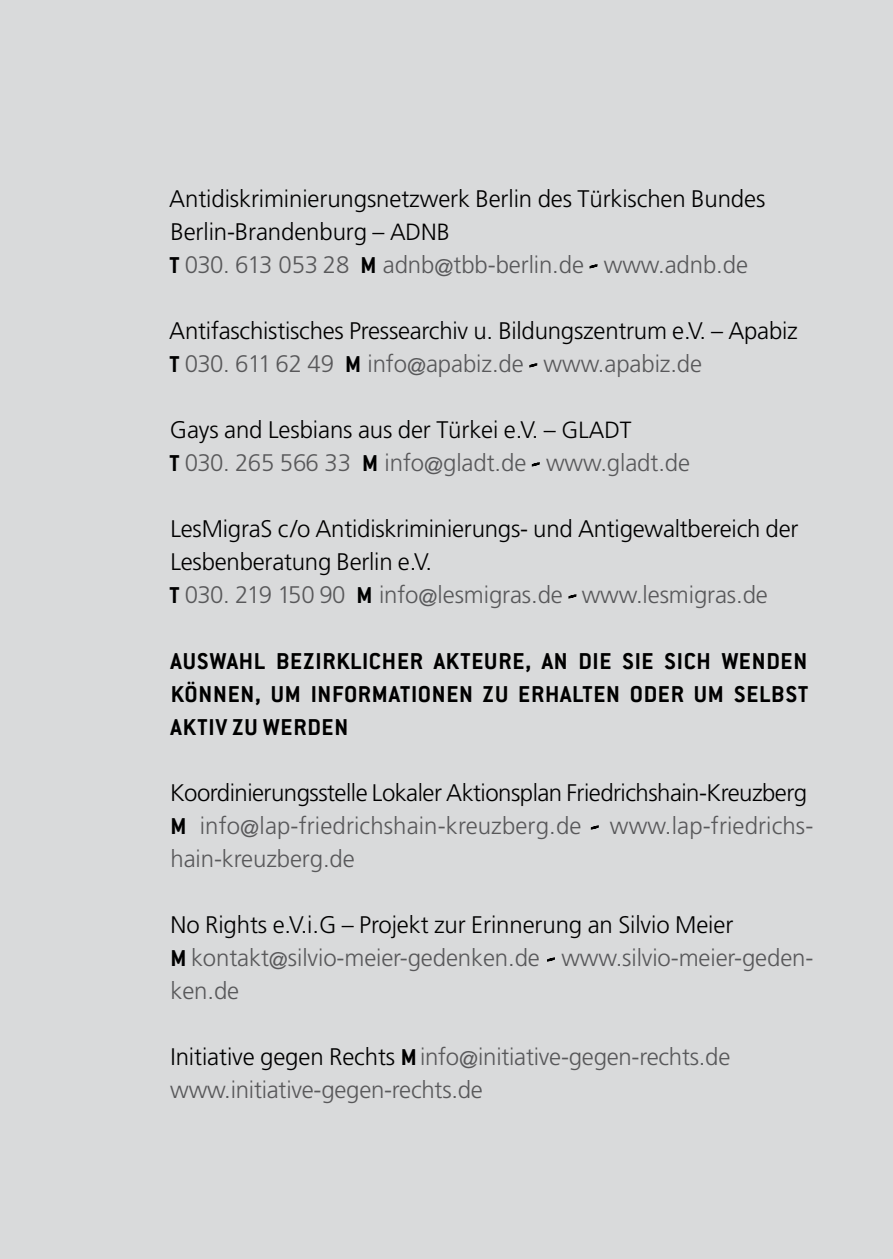
<style>
.page{position:relative;width:893px;height:1259px;background:#d9dadb}
.page>*{position:absolute;margin:0;border:0;box-sizing:border-box;transform-origin:0 0}
.t1{font:700 25.2px/33px "Conduit ITC Std";letter-spacing:.03em;color:#000;text-align:justify}
.t2{font:300 24px/33px "Frutiger LT Std";letter-spacing:-.005em;color:#58585a}
.t3{font:300 24px/33px "Frutiger";letter-spacing:-.01em;color:#000}
.s1{font-family:"Frutiger LT Std";font-size:23.4px}
.s2{font-family:"Conduit ITC Std";font-weight:700;font-size:25.2px;color:#000}
.s3{color:#000}
</style>
<div class="page">
<svg style="left:589px;top:264px;width:9px;height:5px"></svg>
<svg style="left:529px;top:363px;width:9px;height:5px"></svg>
<svg style="left:531px;top:462px;width:9px;height:5px"></svg>
<svg style="left:568px;top:594px;width:9px;height:5px"></svg>
<svg style="left:590px;top:825px;width:9px;height:5px"></svg>
<svg style="left:547px;top:957px;width:8px;height:5px"></svg>
<p class="t3" style="left:169px;top:182px;width:598px">Antidiskriminierungsnetzwerk Berlin des Türkischen Bundes<br>Berlin-Brandenburg – <span class="s1">ADNB</span></p>
<p class="t2" style="left:169px;top:249px;width:580px"><span class="s2">T</span> 030. 613 053 28 <span class="s2">M</span> adnb@tbb-berlin.de www.adnb.de</p>
<p class="t3" style="left:169px;top:314px;width:630px">Antifaschistisches Pressearchiv u. Bildungszentrum e.V. – Apabiz</p>
<p class="t2" style="left:169px;top:348px;width:534px"><span class="s2">T</span> 030. 611 62 49 <span class="s2">M</span> info@apabiz.de www.apabiz.de</p>
<p class="t3" style="left:170px;top:413px;width:463px">Gays and Lesbians aus der Türkei e.V. – <span class="s1">GLADT</span></p>
<p class="t2" style="left:169px;top:447px;width:522px"><span class="s2">T</span> 030. 265 566 33 <span class="s2">M</span> info@gladt.de www.gladt.de</p>
<p class="t3" style="left:170px;top:512px;width:629px">LesMigraS c/o Antidiskriminierungs- und Antigewaltbereich der<br>Lesbenberatung Berlin e.V.</p>
<p class="t2" style="left:169px;top:579px;width:600px"><span class="s2">T</span> 030. 219 150 90 <span class="s2">M</span> info@lesmigras.de www.lesmigras.de</p>
<p class="t1" style="left:171px;top:644px;width:639px">AUSWAHL BEZIRKLICHER AKTEURE, AN DIE SIE SICH WENDEN KÖNNEN, UM INFORMATIONEN ZU ERHALTEN ODER UM SELBST AKTIV ZU WERDEN</p>
<p class="t2" style="left:170px;top:777px;width:645px"><span class="s3">Koordinierungsstelle Lokaler Aktionsplan Friedrichshain-Kreuzberg<br></span><span class="s2">M</span> info@lap-friedrichshain-kreuzberg.de www.lap-friedrichs&shy;hain-kreuzberg.de</p>
<p class="t2" style="left:170px;top:909px;width:644px"><span class="s3">No Rights e.V.i.G – Projekt zur Erinnerung an Silvio Meier<br></span><span class="s2">M</span> kontakt@silvio-meier-gedenken.de www.silvio-meier-geden&shy;ken.de</p>
<p class="t2" style="left:170px;top:1041px;width:562px"><span class="s3">Initiative gegen Rechts</span> <span class="s2">M</span> info@initiative-gegen-rechts.de www.initiative-gegen-rechts.de</p>
</div>
